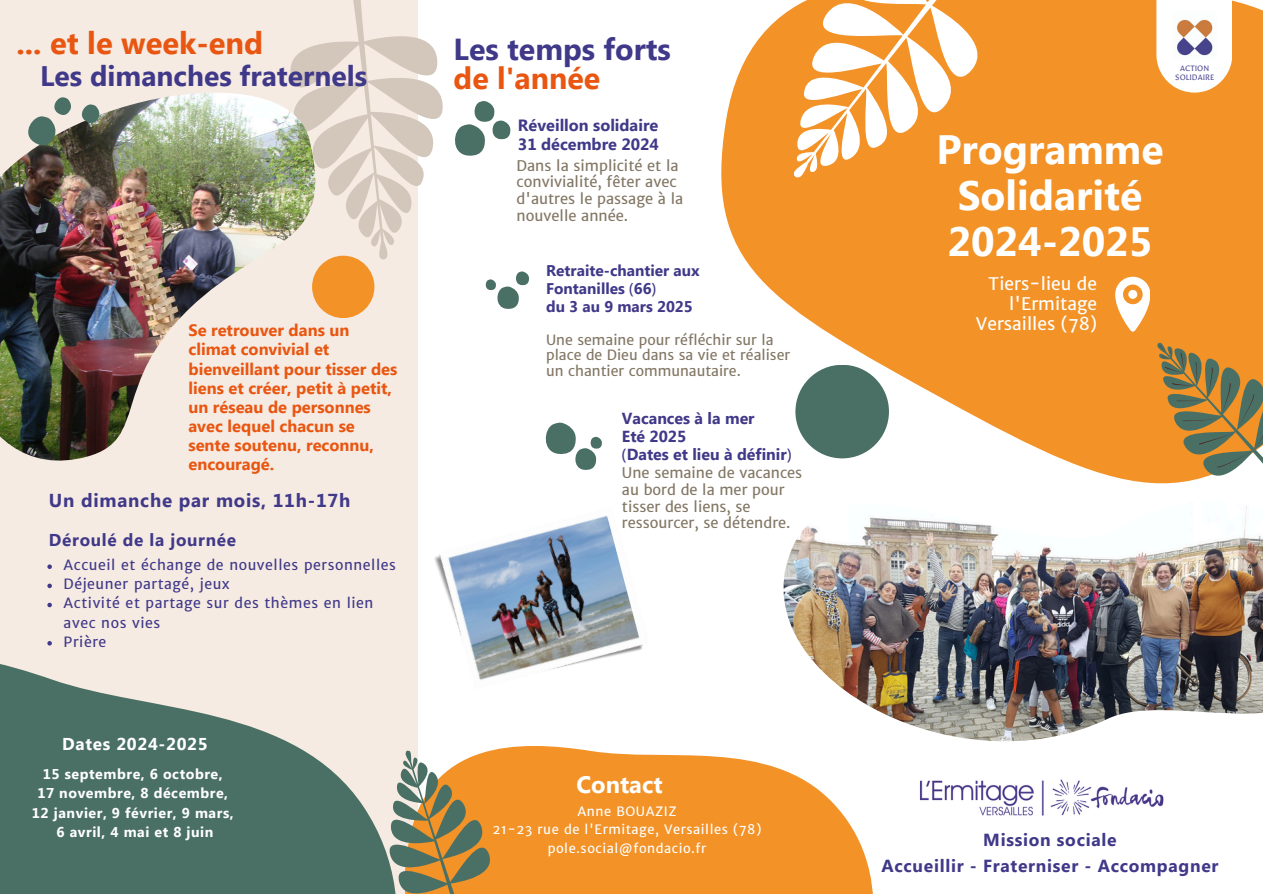
<style>
.page{position:relative;width:1263px;height:894px;background:#fff}
.page>*{position:absolute;margin:0;border:0;box-sizing:border-box;transform-origin:0 0}
.t1{font:700 40.95px/46.2px "Segoe UI";color:#fff}
.t2{font:700 30.9px "Segoe UI";color:#e85611}
.t3{font:700 30.3px/29.2px "Segoe UI";color:#403989}
.t4{font:700 28.2px "Segoe UI";color:#403989}
.t5{font:700 23.7px "Segoe UI";color:#fff}
.t6{font:700 18.75px "Segoe UI";letter-spacing:.04em;color:#403989}
.t7{font:700 17.4px/25.8px "Segoe UI";letter-spacing:.04em;color:#403989;text-align:center}
.t8{font:17.4px/20.2px "Merriweather Sans";color:#fff;text-align:right}
.t9{font:700 17.1px "Segoe UI";letter-spacing:.04em;color:#403989}
.t10{font:700 17.1px "Segoe UI";letter-spacing:.04em;color:#fff}
.t11{font:700 16.5px/19.2px "Segoe UI";color:#e85611}
.t12{font:700 16.35px/19.2px "Segoe UI";color:#403989}
.t13{font:700 15.9px/18px "Segoe UI";color:#403989}
.t14{font:700 15.45px/18px "Segoe UI";color:#403989}
.t15{font:14.7px/16.8px "Merriweather Sans";color:#837765}
.t16{font:14.25px/19.2px "Merriweather Sans";letter-spacing:.04em;color:#403989}
.t17{font:700 14.25px "Segoe UI";letter-spacing:.04em;color:#fff}
.t18{font:14.25px/15.8px "Merriweather Sans";color:#837765}
.t19{font:12.9px "Merriweather Sans";letter-spacing:.04em;color:#fff}
.t20{font:8.85px "Galdeano";color:#504a92}
.s1{color:#e85611}
.s2{font-family:"Noto Sans";font-weight:400}
</style>
<div class="page">
<svg style="left:721px;top:0;width:542px;height:483px;fill:#f29227"></svg>
<div style="left:0;top:0;width:418px;height:893px;background:#f6ebe2"></div>
<svg style="left:498px;top:746px;width:375px;height:147px;fill:#f29227"></svg>
<div style="left:759px;top:0;width:282px;height:178px;background:#f29227"></div>
<svg style="left:771px;top:0;width:208px;height:174px"></svg>
<svg style="left:290px;top:4px;width:150px;height:252px"></svg>
<svg style="left:1152px;top:342px;width:111px;height:142px"></svg>
<svg style="left:464px;top:749px;width:80px;height:144px"></svg>
<div style="left:795px;top:364px;width:94px;height:94px;background:#4a7065;border-radius:50%"></div>
<img style="left:0;top:93px;width:315px;height:368px">
<div style="left:312px;top:255px;width:62px;height:63px;background:#f29227;border-radius:50%"></div>
<svg style="left:1115px;top:277px;width:35px;height:54px"></svg>
<div style="left:1128px;top:290px;width:9px;height:9px;background:#fff;border-radius:50%"></div>
<svg style="left:1156px;top:0;width:76px;height:93px"></svg>
<img style="left:1173px;top:12px;width:43px;height:48px">
<img style="left:920px;top:779px;width:244px;height:37px">
<img style="left:783px;top:505px;width:480px;height:236px">
<svg style="left:485px;top:271px;width:44px;height:38px"></svg>
<img style="left:434px;top:515px;width:209px;height:165px">
<svg style="left:545px;top:422px;width:57px;height:48px"></svg>
<svg style="left:440px;top:95px;width:71px;height:61px"></svg>
<svg style="left:47px;top:564px;width:5px;height:5px"></svg>
<svg style="left:47px;top:583px;width:5px;height:5px"></svg>
<svg style="left:47px;top:602px;width:5px;height:5px"></svg>
<svg style="left:0;top:612px;width:464px;height:281px;fill:#4a7065"></svg>
<svg style="left:17px;top:93px;width:87px;height:64px"></svg>
<p class="t2" style="left:17px;top:20px;width:248px">... et le week-end</p>
<p class="t4" style="left:40px;top:55px;width:328px">Les dimanches fraternels</p>
<h6 class="t11" style="left:188px;top:320px;width:210px">Se retrouver dans un climat convivial et bienveillant pour tisser des liens et créer, petit à petit, un réseau de personnes avec lequel chacun se sente soutenu, reconnu, encouragé.</h6>
<p class="t6" style="left:49px;top:486px;width:303px">Un dimanche par mois, 11h-17h</p>
<h6 class="t9" style="left:49px;top:527px;width:189px">Déroulé de la journée</h6>
<p class="t16" style="left:64px;top:555px;width:334px">Accueil et échange de nouvelles personnelles</p>
<p class="t16" style="left:64px;top:574px;width:168px">Déjeuner partagé, jeux</p>
<p class="t16" style="left:64px;top:593px;width:311px">Activité et partage sur des thèmes en lien avec nos vies</p>
<p class="t16" style="left:64px;top:631px;width:44px">Prière</p>
<p class="t10" style="left:62px;top:731px;width:147px">Dates 2024-2025</p>
<h6 class="t17" style="left:43px;top:763px;width:181px">15 septembre, 6 octobre,</h6>
<p class="t17" style="left:37px;top:782px;width:192px">17 novembre, 8 décembre,</p>
<p class="t17" style="left:32px;top:802px;width:203px">12 janvier, 9 février, 9 mars,</p>
<p class="t17" style="left:56px;top:821px;width:158px">6 avril, 4 mai et 8 juin</p>
<p class="t3" style="left:454px;top:33px;width:219px">Les temps forts <span class="s1">de l'année</span></p>
<p class="t12" style="left:518px;top:114px;width:142px">Réveillon solidaire<br>31 décembre 2024</p>
<p class="t15" style="left:517px;top:157px;width:168px">Dans la simplicité et la convivialité, fêter avec d'autres le passage à la nouvelle année.</p>
<p class="t14" style="left:546px;top:261px;width:155px">Retraite-chantier aux<br>Fontanilles <span class="s2">(</span>66<span class="s2">)<br></span>du 3 au 9 mars 2025</p>
<p class="t18" style="left:546px;top:331px;width:245px">Une semaine pour réfléchir sur la place de Dieu dans sa vie et réaliser un chantier communautaire.</p>
<h1 class="t13" style="left:622px;top:408px;width:171px">Vacances à la mer<br>Eté 2025<br><span class="s2">(</span>Dates et lieu à définir<span class="s2">)</span></h1>
<h5 class="t15" style="left:622px;top:464px;width:182px">Une semaine de vacances au bord de la mer pour tisser des liens, se ressourcer, se détendre.</h5>
<p class="t5" style="left:576px;top:766px;width:88px">Contact</p>
<p class="t19" style="left:578px;top:803px;width:101px">Anne BOUAZIZ</p>
<p class="t19" style="left:493px;top:821px;width:270px">21-23 rue de l'Ermitage, Versailles (78)</p>
<h2 class="t19" style="left:548px;top:839px;width:160px">pole.social@fondacio.fr</h2>
<p class="t20" style="left:1180px;top:64px;width:30px">ACTION</p>
<p class="t20" style="left:1175px;top:73px;width:41px">SOLIDAIRE</p>
<p class="t1" style="left:936px;top:124px;width:229px">Programme<br>Solidarité<br>2024-2025</p>
<p class="t8" style="left:976px;top:273px;width:123px">Tiers-lieu de l'Ermitage<br>Versailles (78)</p>
<p class="t7" style="left:881px;top:825px;width:338px">Mission sociale<br>Accueillir - Fraterniser - Accompagner</p>
</div>
